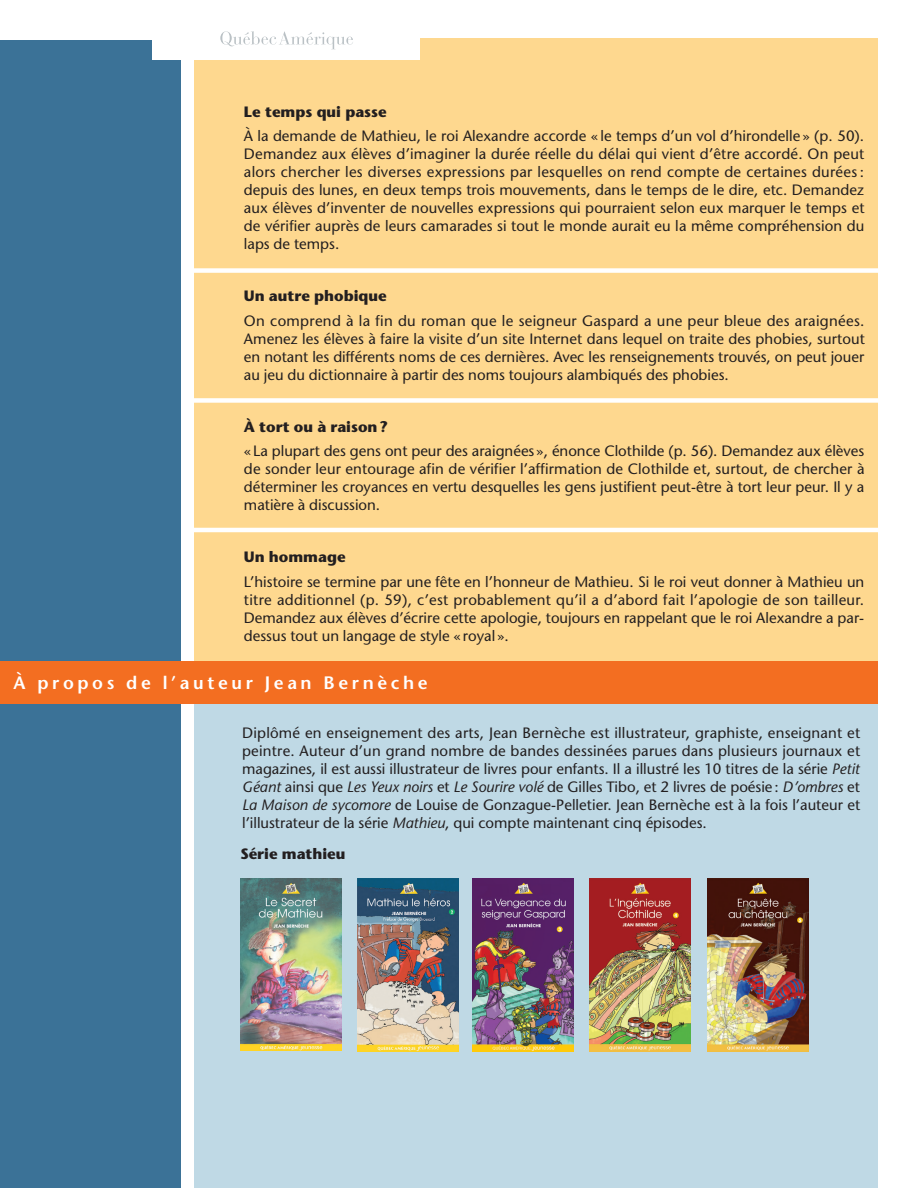
<style>
.page{position:relative;width:918px;height:1188px;background:#fff}
.page>*{position:absolute;margin:0;border:0;box-sizing:border-box;transform-origin:0 0}
.t1{font:600 18px "Stone Sans";letter-spacing:.2em;color:#fff}
.t2{font:15px/18px "Stone Sans";color:#231f20;text-align:justify}
.t3{font:700 15px "Stone Sans";color:#231f20}
.s1{font-style:italic}
</style>
<div class="page">
<div style="left:194px;top:39px;width:684px;height:785px;background:#fed88f"></div>
<div style="left:192px;top:268px;width:712px;height:5px;background:#fff"></div>
<div style="left:0;top:40px;width:180px;height:1148px;background:#3b7297"></div>
<div style="left:194px;top:679px;width:684px;height:509px;background:#bfd9e5"></div>
<img style="left:240px;top:879px;width:102px;height:172px">
<div style="left:182px;top:398px;width:713px;height:5px;background:#fff"></div>
<hr style="left:183px;top:528px;width:713px;height:4px;background:#fff">
<img style="left:357px;top:879px;width:102px;height:172px">
<img style="left:472px;top:879px;width:102px;height:172px">
<img style="left:589px;top:879px;width:102px;height:172px">
<img style="left:707px;top:879px;width:102px;height:172px">
<div style="left:152px;top:2px;width:268px;height:58px;background:#fff"></div>
<svg style="left:220px;top:31px;width:133px;height:18px"></svg>
<div style="left:0;top:661px;width:878px;height:43px;background:#f36e21"></div>
<p class="t3" style="left:244px;top:102px;width:144px">Le temps qui passe</p>
<p class="t2" style="left:244px;top:127px;width:622px">À la demande de Mathieu, le roi Alexandre accorde « le temps d’un vol d’hirondelle » (p. 50).<br>Demandez aux élèves d’imaginer la durée réelle du délai qui vient d’être accordé. On peut alors chercher les diverses expressions par lesquelles on rend compte de certaines durées : depuis des lunes, en deux temps trois mouvements, dans le temps de le dire, etc. Demandez aux élèves d’inventer de nouvelles expressions qui pourraient selon eux marquer le temps et de vérifier auprès de leurs camarades si tout le monde aurait eu la même compréhension du laps de temps.</p>
<p class="t3" style="left:244px;top:287px;width:144px">Un autre phobique</p>
<p class="t2" style="left:244px;top:311px;width:622px">On comprend à la fin du roman que le seigneur Gaspard a une peur bleue des araignées.<br>Amenez les élèves à faire la visite d’un site Internet dans lequel on traite des phobies, surtout en notant les différents noms de ces dernières. Avec les renseignements trouvés, on peut jouer au jeu du dictionnaire à partir des noms toujours alambiqués des phobies.</p>
<p class="t3" style="left:244px;top:417px;width:146px">À tort ou à raison?</p>
<p class="t2" style="left:244px;top:442px;width:622px">«La plupart des gens ont peur des araignées», énonce Clothilde (p. 56). Demandez aux élèves de sonder leur entourage afin de vérifier l’affirmation de Clothilde et, surtout, de chercher à déterminer les croyances en vertu desquelles les gens justifient peut-être à tort leur peur. Il y a matière à discussion.</p>
<p class="t3" style="left:244px;top:548px;width:103px">Un hommage</p>
<p class="t2" style="left:244px;top:572px;width:622px">L’histoire se termine par une fête en l’honneur de Mathieu. Si le roi veut donner à Mathieu un titre additionnel (p. 59), c’est probablement qu’il a d’abord fait l’apologie de son tailleur.<br>Demandez aux élèves d’écrire cette apologie, toujours en rappelant que le roi Alexandre a par&shy;dessus tout un langage de style « royal».</p>
<p class="t1" style="left:14px;top:672px;width:416px">À propos de l’auteur Jean Bernèche</p>
<p class="t2" style="left:242px;top:724px;width:620px">Diplômé en enseignement des arts, Jean Bernèche est illustrateur, graphiste, enseignant et peintre. Auteur d’un grand nombre de bandes dessinées parues dans plusieurs journaux et magazines, il est aussi illustrateur de livres pour enfants. Il a illustré les 10 titres de la série <span class="s1">Petit Géant</span> ainsi que <span class="s1">Les Yeux noirs</span> et <span class="s1">Le Sourire volé</span> de Gilles Tibo, et 2 livres de poésie: <span class="s1">D’ombres</span> et <span class="s1">La Maison de sycomore</span> de Louise de Gonzague-Pelletier. Jean Bernèche est à la fois l’auteur et l’illustrateur de la série <span class="s1">Mathieu</span>, qui compte maintenant cinq épisodes.</p>
<p class="t3" style="left:240px;top:845px;width:107px">Série mathieu</p>
</div>
